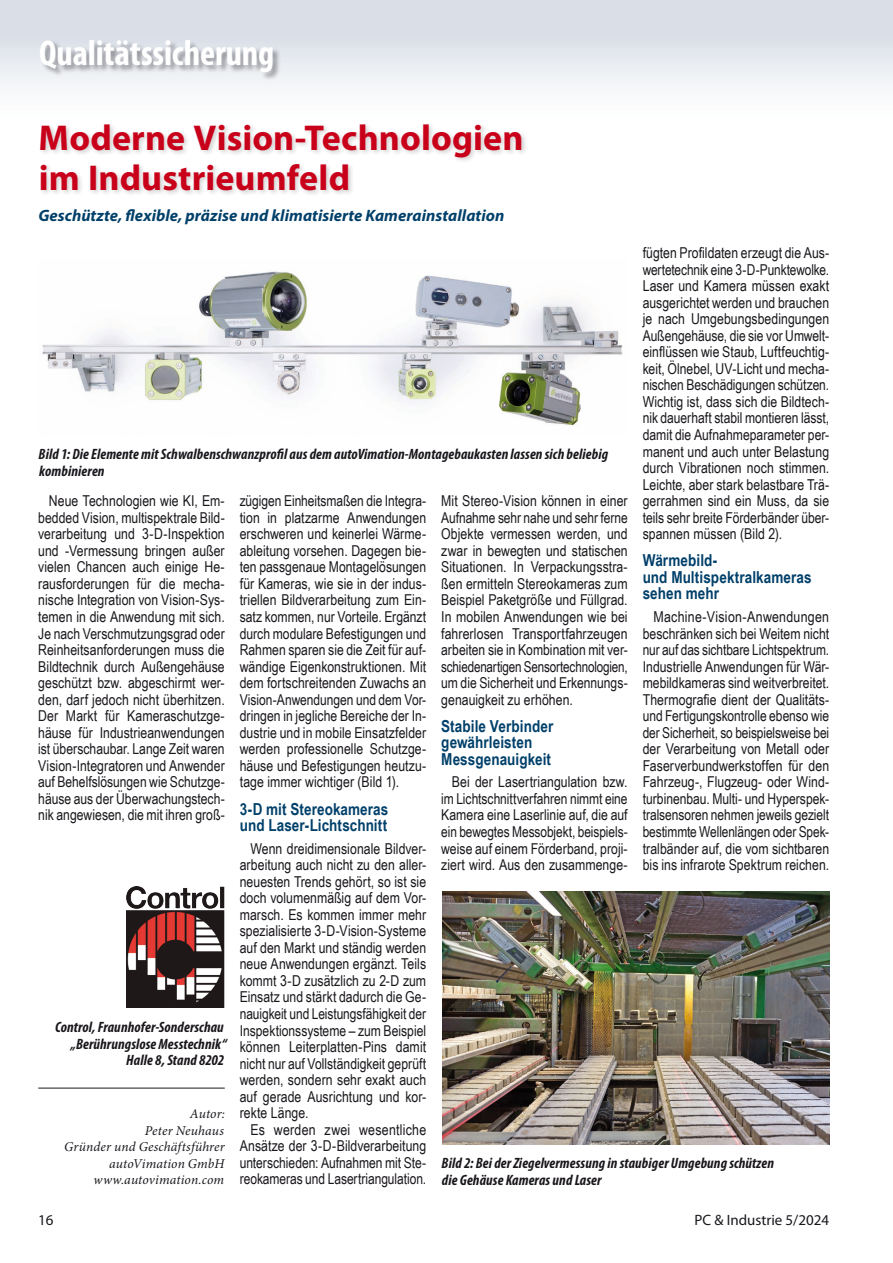
<style>
.page{position:relative;width:893px;height:1263px;background:#fff}
.page>*{position:absolute;margin:0;border:0;box-sizing:border-box;transform-origin:0 0}
.t1{font:700 36px/39.6px "Myriad Pro";letter-spacing:.005em;color:#c90019}
.t2{font:700 condensed 36px "Myriad Pro";letter-spacing:-.005em;color:#fff}
.t3{font:700 16.5px/16.5px "Arial Narrow";letter-spacing:.005em;color:#00406a}
.t4{font:italic 700 16.5px "Myriad Pro";letter-spacing:.005em;color:#00406a}
.t5{font:15px/16.5px "Arial Narrow";color:#1a171c;text-align:justify}
.t6{font:italic 700 condensed 15px/16.5px "Myriad Pro";letter-spacing:.005em;color:#1a171c}
.t7{font:15px "Myriad Pro";color:#1a171c}
.t8{font:italic 13.5px/16.5px "Minion Pro";letter-spacing:.01em;color:#1a171c;text-align:right}
</style>
<div class="page">
<div style="left:0;top:0;width:893px;height:128px;background:linear-gradient(to bottom,#d2d8e2,#fff)"></div>
<hr style="left:38px;top:1088px;width:187px;height:1px;background:#1a171c">
<img style="left:126px;top:887px;width:99px;height:120px">
<div style="left:38px;top:122px;width:490px;height:75px;background:#1a171c;opacity:.2"></div>
<img style="left:42px;top:270px;width:581px;height:156px">
<img style="left:442px;top:892px;width:387px;height:253px">
<div style="left:40px;top:40px;width:241px;height:41px;background:#1a171c;opacity:.4"></div>
<h1 class="t2" style="left:39px;top:30px;width:237px">Qualitätssicherung</h1>
<h1 class="t1" style="left:39px;top:117px;width:486px">Moderne Vision-Technologien im Industrieumfeld</h1>
<p class="t4" style="left:38px;top:205px;width:467px">Geschützte, flexible, präzise und klimatisierte Kamerainstallation</p>
<p class="t5" style="left:643px;top:244px;width:188px">fügten Profildaten erzeugt die Aus&shy;wertetechnik eine 3-D-Punktewolke.<br>Laser und Kamera müssen exakt ausgerichtet werden und brauchen je nach Umgebungsbedingungen Außengehäuse, die sie vor Umwelt&shy;einflüssen wie Staub, Luftfeuchtig&shy;keit, Ölnebel, UV-Licht und mecha&shy;nischen Beschädigungen schützen.<br>Wichtig ist, dass sich die Bildtech&shy;nik dauerhaft stabil montieren lässt, damit die Aufnahmeparameter per&shy;manent und auch unter Belastung durch Vibrationen noch stimmen.<br>Leichte, aber stark belastbare Trä&shy;gerrahmen sind ein Muss, da sie teils sehr breite Förderbänder über&shy;spannen müssen (Bild 2).</p>
<p class="t3" style="left:643px;top:551px;width:170px">Wärmebild-<br>und Multispektralkameras sehen mehr</p>
<p class="t5" style="left:643px;top:608px;width:188px;text-indent:11px">Machine-Vision-Anwendungen beschränken sich bei Weitem nicht nur auf das sichtbare Lichtspektrum.<br>Industrielle Anwendungen für Wär&shy;mebildkameras sind weitverbreitet.<br>Thermografie dient der Qualitäts&shy;und Fertigungskontrolle ebenso wie der Sicherheit, so beispielsweise bei der Verarbeitung von Metall oder Faserverbundwerkstoffen für den Fahrzeug-, Flugzeug- oder Wind&shy;turbinenbau. Multi- und Hyperspek&shy;tralsensoren nehmen jeweils gezielt bestimmte Wellenlängen oder Spek&shy;tralbänder auf, die vom sichtbaren bis ins infrarote Spektrum reichen.</p>
<p class="t6" style="left:39px;top:446px;width:571px">Bild 1: Die Elemente mit Schwalbenschwanzprofil aus dem autoVimation-Montagebaukasten lassen sich beliebig kombinieren</p>
<p class="t5" style="left:38px;top:492px;width:188px;text-indent:11px">Neue Technologien wie KI, Em&shy;bedded Vision, multispektrale Bild&shy;verarbeitung und 3-D-Inspektion und -Vermessung bringen außer vielen Chancen auch einige He&shy;rausforderungen für die mecha&shy;nische Integration von Vision-Sys&shy;temen in die Anwendung mit sich.<br>Je nach Verschmutzungsgrad oder Reinheitsanforderungen muss die Bildtechnik durch Außengehäuse geschützt bzw. abgeschirmt wer&shy;den, darf jedoch nicht überhitzen.<br>Der Markt für Kameraschutzge&shy;häuse für Industrieanwendungen ist überschaubar. Lange Zeit waren Vision-Integratoren und Anwender auf Behelfslösungen wie Schutzge&shy;häuse aus der Überwachungstech&shy;nik angewiesen, die mit ihren groß-</p>
<p class="t5" style="left:240px;top:492px;width:188px">zügigen Einheitsmaßen die Integra&shy;tion in platzarme Anwendungen erschweren und keinerlei Wärme&shy;ableitung vorsehen. Dagegen bie&shy;ten passgenaue Montagelösungen für Kameras, wie sie in der indus&shy;triellen Bildverarbeitung zum Ein&shy;satz kommen, nur Vorteile. Ergänzt durch modulare Befestigungen und Rahmen sparen sie die Zeit für auf&shy;wändige Eigenkonstruktionen. Mit dem fortschreitenden Zuwachs an Vision-Anwendungen und dem Vor&shy;dringen in jegliche Bereiche der In&shy;dustrie und in mobile Einsatzfelder werden professionelle Schutzge&shy;häuse und Befestigungen heutzu&shy;tage immer wichtiger (Bild 1).</p>
<p class="t5" style="left:441px;top:492px;width:188px">Mit Stereo-Vision können in einer Aufnahme sehr nahe und sehr ferne Objekte vermessen werden, und zwar in bewegten und statischen Situationen. In Verpackungsstra&shy;ßen ermitteln Stereokameras zum Beispiel Paketgröße und Füllgrad.<br>In mobilen Anwendungen wie bei fahrerlosen Transportfahrzeugen arbeiten sie in Kombination mit ver&shy;schiedenartigen Sensortechnologien, um die Sicherheit und Erkennungs&shy;genauigkeit zu erhöhen.</p>
<p class="t3" style="left:441px;top:717px;width:114px">Stabile Verbinder gewährleisten<br>Messgenauigkeit</p>
<p class="t5" style="left:441px;top:773px;width:188px;text-indent:11px">Bei der Lasertriangulation bzw. im Lichtschnittverfahren nimmt eine Kamera eine Laserlinie auf, die auf ein bewegtes Messobjekt, beispiels&shy;weise auf einem Förderband, proji&shy;ziert wird. Aus den zusammenge-</p>
<p class="t3" style="left:240px;top:800px;width:150px">3-D mit Stereokameras und Laser-Lichtschnitt</p>
<p class="t5" style="left:240px;top:839px;width:188px;text-indent:11px">Wenn dreidimensionale Bildver&shy;arbeitung auch nicht zu den aller&shy;neuesten Trends gehört, so ist sie doch volumenmäßig auf dem Vor&shy;marsch. Es kommen immer mehr spezialisierte 3-D-Vision-Systeme auf den Markt und ständig werden neue Anwendungen ergänzt. Teils kommt 3-D zusätzlich zu 2-D zum Einsatz und stärkt dadurch die Ge&shy;nauigkeit und Leistungsfähigkeit der Inspektionssysteme – zum Beispiel können Leiterplatten-Pins damit nicht nur auf Vollständigkeit geprüft werden, sondern sehr exakt auch auf gerade Ausrichtung und kor&shy;rekte Länge.</p>
<p class="t5" style="left:240px;top:1121px;width:188px;text-indent:11px">Es werden zwei wesentliche Ansätze der 3-D-Bildverarbeitung unterschieden: Aufnahmen mit Ste&shy;reokameras und Lasertriangulation.</p>
<p class="t6" style="left:55px;top:1019px;width:173px;text-align:right">Control, Fraunhofer-Sonderschau „Berührungslose Messtechnik“<br>Halle 8, Stand 8202</p>
<p class="t8" style="left:64px;top:1106px;width:162px">Autor:<br>Peter Neuhaus<br>Gründer und Geschäftsführer autoVimation GmbH www.autovimation.com</p>
<p class="t6" style="left:442px;top:1155px;width:334px">Bild 2: Bei der Ziegelvermessung in staubiger Umgebung schützen die Gehäuse Kameras und Laser</p>
<p class="t7" style="left:38px;top:1210px;width:17px">16</p>
<p class="t7" style="left:694px;top:1210px;width:136px">PC &amp; Industrie 5/2024</p>
</div>
